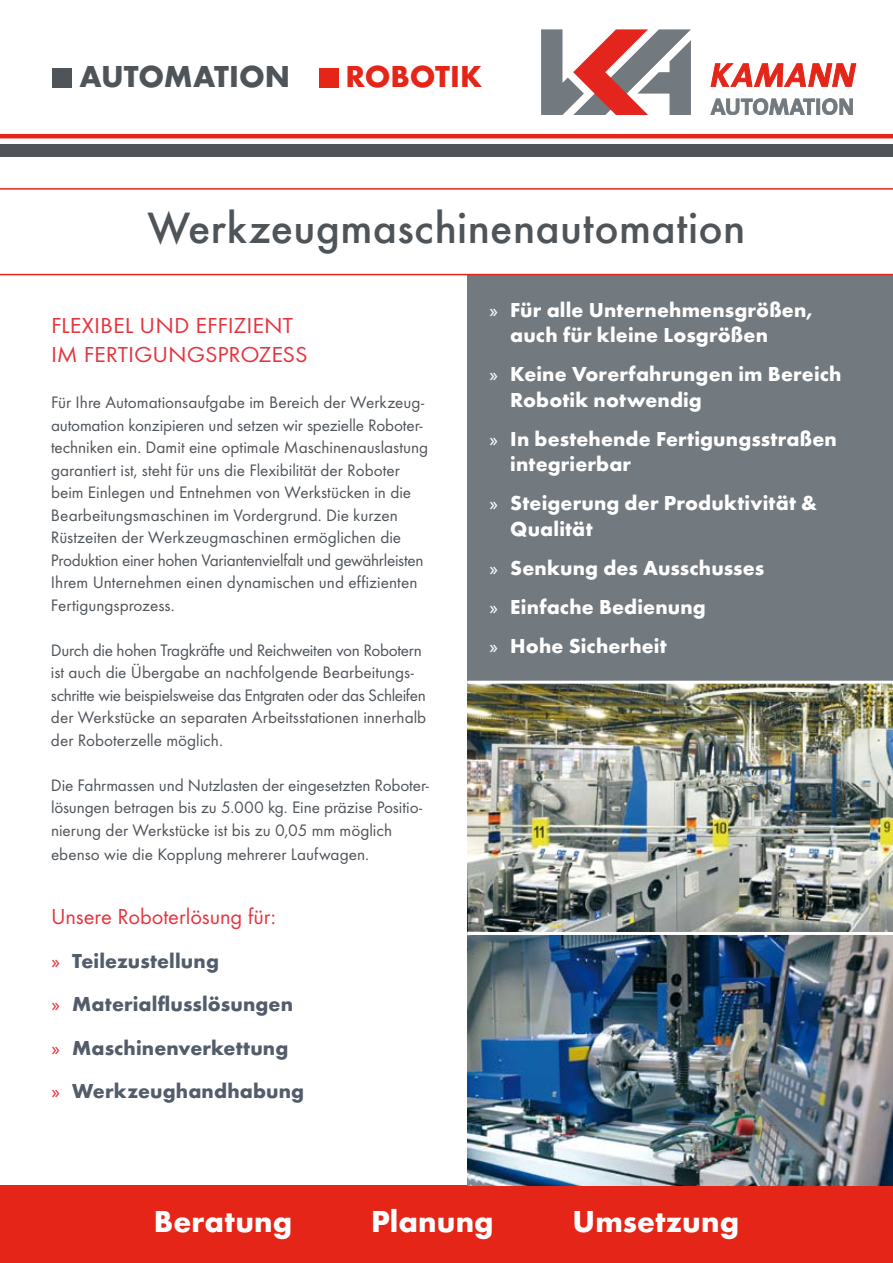
<style>
.page{position:relative;width:893px;height:1263px;background:#fff}
.page>*{position:absolute;margin:0;border:0;box-sizing:border-box;transform-origin:0 0}
.t1{font:500 40.5px "Futura";letter-spacing:.01em;color:#4f5459}
.t2{font:700 31.5px "Futura T";letter-spacing:.005em;color:#fff}
.t3{font:700 31.5px "Futura T";letter-spacing:.005em;color:#4f5459}
.t4{font:700 31.5px "Futura T";color:#e42518}
.t5{font:22.5px/28.5px "Futura T";color:#e53540;scale:1.08 1}
.t6{font:22.5px "Futura T";color:#e53540}
.t7{font:700 21px/25.5px "Futura T";letter-spacing:.005em;color:#fff}
.t8{font:700 21px/43.5px "Futura T";letter-spacing:.005em;color:#535c6a}
.t9{font:17.25px/22.5px "Futura T";color:#4f5459}
.s1{font-weight:400;color:#e53540}
.s2{font-weight:400}
</style>
<div class="page">
<hr style="left:0;top:188px;width:893px;height:2px;background:#e42518">
<svg style="left:541px;top:29px;width:150px;height:86px"></svg>
<svg style="left:711px;top:63px;width:145px;height:24px"></svg>
<svg style="left:711px;top:98px;width:142px;height:17px"></svg>
<div style="left:0;top:1185px;width:893px;height:78px;background:#e42518"></div>
<hr style="left:0;top:134px;width:893px;height:4px;background:#e42518">
<div style="left:0;top:144px;width:893px;height:13px;background:#4f5459"></div>
<div style="left:319px;top:68px;width:20px;height:20px;background:#e42518"></div>
<div style="left:52px;top:68px;width:20px;height:20px;background:#4f5459"></div>
<div style="left:468px;top:274px;width:425px;height:407px;background:#72797f"></div>
<hr style="left:0;top:274px;width:893px;height:1px;background:#e42518">
<img style="left:468px;top:684px;width:425px;height:248px">
<img style="left:468px;top:935px;width:425px;height:250px">
<h2 class="t3" style="left:80px;top:58px;width:212px">Automation</h2>
<h2 class="t4" style="left:345px;top:58px;width:138px">Robotik</h2>
<h1 class="t1" style="left:147px;top:201px;width:599px">Werkzeugmaschinenautomation</h1>
<h3 class="t5" style="left:51px;top:311px;width:239px">Flexibel und Effizient im Fertigungsprozess</h3>
<p class="t9" style="left:51px;top:391px;width:379px">Für I hre Automationsaufgabe im Bereich der Werkzeug&shy;automation konzipieren und setzen wir spezielle Roboter&shy;techniken ein. Damit eine optimale Maschinenauslastung garantiert ist, steht für uns die Flexibilität der Roboter beim Einlegen und Entnehmen von Werkstücken in die Bearbeitungsmaschinen im Vordergrund. Die kurzen Rüstzeiten der Werkzeugmaschinen ermöglichen die Produktion einer hohen Variantenvielfalt und gewährleisten I hrem U nternehmen einen dynamischen und effizienten Fertigungsprozess.</p>
<p class="t9" style="left:51px;top:638px;width:377px">Durch die hohen Tragkräfte und Reichweiten von Robotern ist auch die Übergabe an nachfolgende Bearbeitungs&shy;schritte wie beispielsweise das Entgraten oder das Schleifen der Werkstücke an separaten Arbeitsstationen innerhalb der Roboterzelle möglich.</p>
<p class="t9" style="left:51px;top:773px;width:380px;line-height:23px">Die Fahrmassen und N utzlasten der eingesetzten Roboter&shy;lösungen betragen bis zu 5.000 kg. Eine präzise Positio&shy;nierung der Werkstücke ist bis zu 0,05 mm möglich ebenso wie die Kopplung mehrerer Laufwagen.</p>
<h3 class="t6" style="left:51px;top:904px;width:226px">U nsere Roboterlösung für:</h3>
<p class="t8" style="left:51px;top:939px;width:255px"><span class="s1">»</span> Teilezustellung<br><span class="s1">»</span> Materialflusslösungen <span class="s1">»</span> Maschinenverkettung<br><span class="s1">»</span> Werkzeughandhabung</p>
<p class="t7" style="left:510px;top:297px;width:304px;text-indent:-21px"><span class="s2">»</span> Für alle Unternehmensgrößen, auch für kleine Losgrößen</p>
<p class="t7" style="left:510px;top:361px;width:333px;text-indent:-21px"><span class="s2">»</span> Keine Vorerfahrungen im Bereich<br>Robotik notwendig</p>
<p class="t7" style="left:510px;top:426px;width:328px;text-indent:-21px"><span class="s2">»</span> In bestehende Fertigungsstraßen integrierbar</p>
<p class="t7" style="left:510px;top:490px;width:308px;text-indent:-21px"><span class="s2">»</span> Steigerung der Produktivität &amp;<br>Qualität</p>
<p class="t7" style="left:489px;top:548px;width:277px;line-height:39px"><span class="s2">»</span> Senkung des Ausschusses <span class="s2">»</span> Einfache Bedienung<br><span class="s2">»</span> Hohe Sicherheit</p>
<h2 class="t2" style="left:154px;top:1202px;width:140px">Beratung</h2>
<h2 class="t2" style="left:371px;top:1202px;width:124px">Planung</h2>
<h2 class="t2" style="left:572px;top:1202px;width:168px">Umsetzung</h2>
</div>
